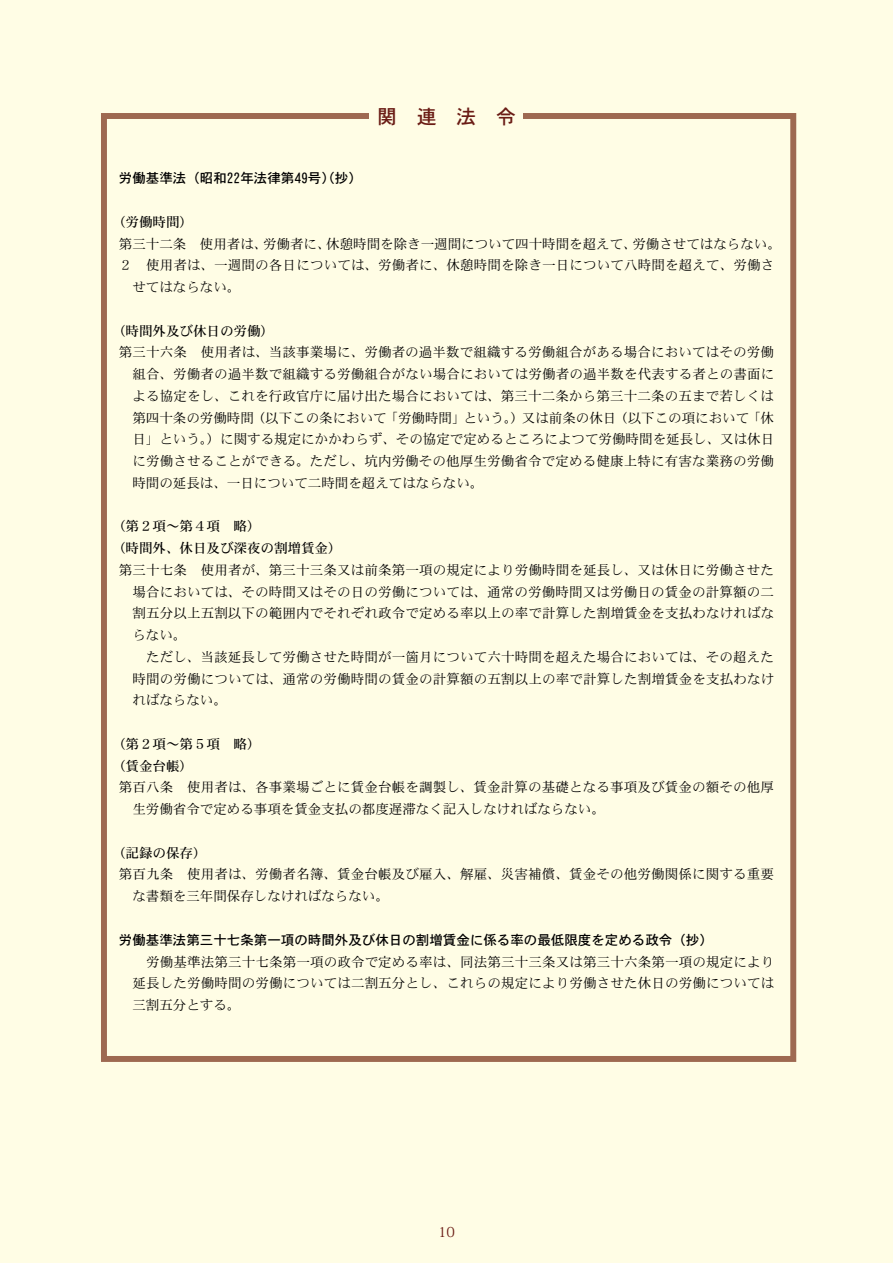
<style>
.page{position:relative;width:893px;height:1263px;background:#fffde5}
.page>*{position:absolute;margin:0;border:0;box-sizing:border-box;transform-origin:0 0}
.t1{font:19.8px "Heisei Kaku Go Std W5";color:#6a1c15}
.t2{font:13.8px "Koz Min Pr 6 N";color:#6a1c15}
.t3{font:13.5px/21.8px "Heisei Min Std W3";letter-spacing:.01em;color:#000}
.t4{font:13.5px/21.8px "Heisei Min Std W5";color:#000}
.t5{font:13.5px "Heisei Kaku Go Std W5";color:#000}
</style>
<div class="page">
<div style="left:101px;top:113px;width:695px;height:949px;border:6px solid #9e6951"></div>
<div style="left:370px;top:99px;width:153px;height:35px;background:#fffde5"></div>
<h1 class="t1" style="left:377px;top:104px;width:140px">関　連　法　令</h1>
<p class="t5" style="left:119px;top:170px;width:244px">労働基準法（昭和２２年法律第４９号）（抄）</p>
<p class="t4" style="left:112px;top:211px;width:82px">（労働時間）</p>
<p class="t3" style="left:119px;top:233px;width:663px">第三十二条　使用者は、労働者に、休憩時間を除き一週間について四十時間を超えて、労働させてはならない。</p>
<p class="t3" style="left:119px;top:255px;width:657px">２　使用者は、一週間の各日については、労働者に、休憩時間を除き一日について八時間を超えて、労働さ</p>
<p class="t3" style="left:132px;top:276px;width:109px">せてはならない。</p>
<p class="t4" style="left:112px;top:320px;width:163px">（時間外及び休日の労働）</p>
<p class="t3" style="left:132px;top:342px;width:643px;text-align:justify;text-indent:-14px">第三十六条　使用者は、当該事業場に、労働者の過半数で組織する労働組合がある場合においてはその労働組合、労働者の過半数で組織する労働組合がない場合においては労働者の過半数を代表する者との書面による協定をし、これを行政官庁に届け出た場合においては、第三十二条から第三十二条の五まで若しくは第四十条の労働時間（以下この条において「労働時間」という。）又は前条の休日（以下この項において「休日」という。）に関する規定にかかわらず、その協定で定めるところによつて労働時間を延長し、又は休日に労働させることができる。ただし、坑内労働その他厚生労働省令で定める健康上特に有害な業務の労働時間の延長は、一日について二時間を超えてはならない。</p>
<p class="t4" style="left:112px;top:515px;width:231px">（第２項～第４項　略）<br>（時間外、休日及び深夜の割増賃金）</p>
<p class="t3" style="left:132px;top:559px;width:643px;text-indent:-14px">第三十七条　使用者が、第三十三条又は前条第一項の規定により労働時間を延長し、又は休日に労働させた場合においては、その時間又はその日の労働については、通常の労働時間又は労働日の賃金の計算額の二割五分以上五割以下の範囲内でそれぞれ政令で定める率以上の率で計算した割増賃金を支払わなければならない。<br>　ただし、当該延長して労働させた時間が一箇月について六十時間を超えた場合においては、その超えた時間の労働については、通常の労働時間の賃金の計算額の五割以上の率で計算した割増賃金を支払わなければならない。</p>
<p class="t4" style="left:112px;top:733px;width:150px">（第２項～第５項　略）（賃金台帳）</p>
<p class="t3" style="left:132px;top:776px;width:643px;text-indent:-14px">第百八条　使用者は、各事業場ごとに賃金台帳を調製し、賃金計算の基礎となる事項及び賃金の額その他厚生労働省令で定める事項を賃金支払の都度遅滞なく記入しなければならない。</p>
<p class="t4" style="left:112px;top:842px;width:96px">（記録の保存）</p>
<p class="t3" style="left:132px;top:863px;width:643px;text-indent:-14px">第百九条　使用者は、労働者名簿、賃金台帳及び雇入、解雇、災害補償、賃金その他労働関係に関する重要な書類を三年間保存しなければならない。</p>
<p class="t5" style="left:119px;top:932px;width:596px">労働基準法第三十七条第一項の時間外及び休日の割増賃金に係る率の最低限度を定める政令（抄）</p>
<p class="t3" style="left:132px;top:950px;width:643px;text-align:justify">　労働基準法第三十七条第一項の政令で定める率は、同法第三十三条又は第三十六条第一項の規定により延長した労働時間の労働については二割五分とし、これらの規定により労働させた休日の労働については三割五分とする。</p>
<p class="t2" style="left:438px;top:1224px;width:18px">10</p>
</div>
